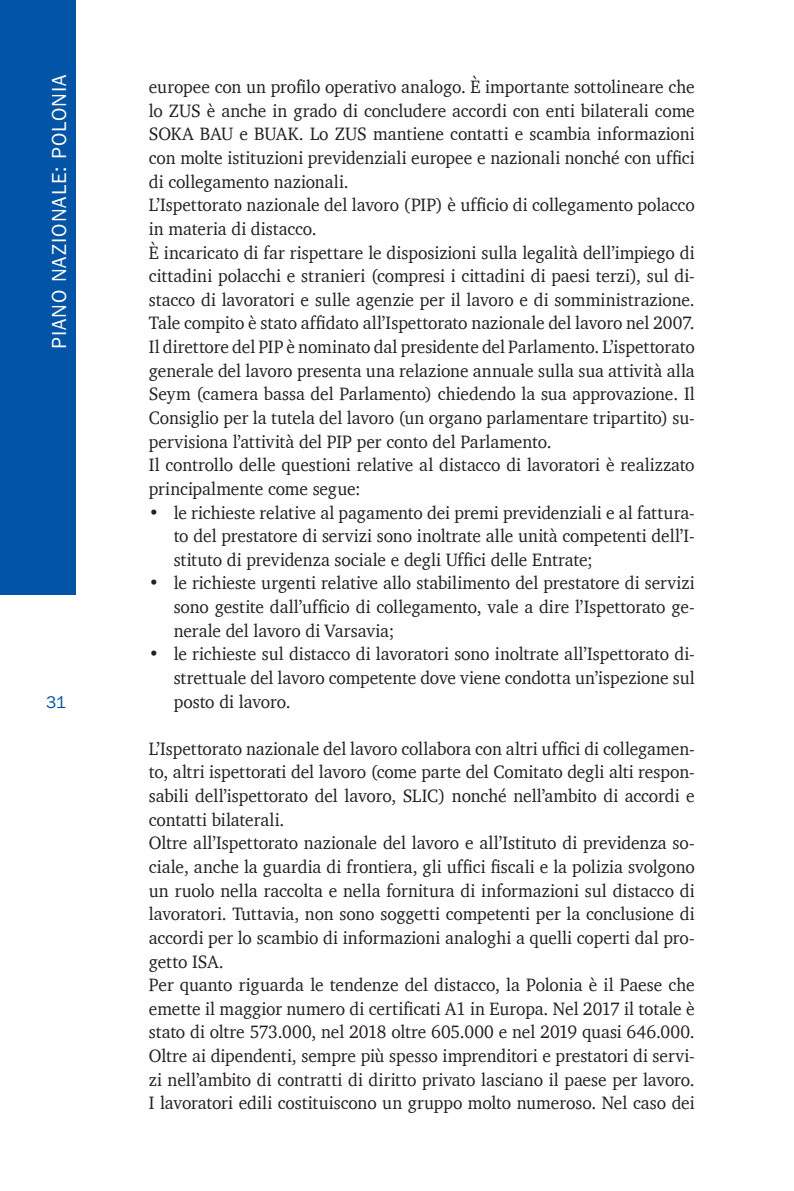
<style>
.page{position:relative;width:794px;height:1191px;background:#fff}
.page>*{position:absolute;margin:0;border:0;box-sizing:border-box;transform-origin:0 0}
.t1{font:21px "Franklin Gothic URW Boo";letter-spacing:.045em;color:#fff}
.t2{font:18.38px/23.6px "Charter";color:#231f20;text-align:justify;scale:.95 1}
.t3{font:17.5px "Franklin Gothic URW Boo";color:#0154a6}
</style>
<div class="page">
<div style="left:0;top:0;width:76px;height:594px;background:#0154a6"></div>
<p class="t1" style="left:46px;top:349px;width:276px;rotate:-90deg">PIANO NAZIONALE: POLONIA</p>
<p class="t3" style="left:46px;top:691px;width:22px">31</p>
<p class="t2" style="left:149px;top:75px;width:576px;text-align:left">europee con un profilo operativo analogo. È importante sottolineare che lo ZUS è anche in grado di concludere accordi con enti bilaterali come SOKA BAU e BUAK. Lo ZUS mantiene contatti e scambia informazioni con molte istituzioni previdenziali europee e nazionali nonché con uffici di collegamento nazionali.<br>L’Ispettorato nazionale del lavoro (PIP) è ufficio di collegamento polacco in materia di distacco.<br>È incaricato di far rispettare le disposizioni sulla legalità dell’impiego di cittadini polacchi e stranieri (compresi i cittadini di paesi terzi), sul di&shy;stacco di lavoratori e sulle agenzie per il lavoro e di somministrazione.<br>Tale compito è stato affidato all’Ispettorato nazionale del lavoro nel 2007.<br>Il direttore del PIP è nominato dal presidente del Parlamento. L’ispettorato generale del lavoro presenta una relazione annuale sulla sua attività alla Seym (camera bassa del Parlamento) chiedendo la sua approvazione. Il Consiglio per la tutela del lavoro (un organo parlamentare tripartito) su&shy;pervisiona l’attività del PIP per conto del Parlamento.<br>Il controllo delle questioni relative al distacco di lavoratori è realizzato principalmente come segue:</p>
<p class="t2" style="left:174px;top:500px;width:550px;text-indent:-25px">• le richieste relative al pagamento dei premi previdenziali e al fattura&shy;to del prestatore di servizi sono inoltrate alle unità competenti dell’I&shy;stituto di previdenza sociale e degli Uffici delle Entrate;</p>
<p class="t2" style="left:174px;top:571px;width:550px;text-indent:-25px">• le richieste urgenti relative allo stabilimento del prestatore di servizi sono gestite dall’ufficio di collegamento, vale a dire l’Ispettorato ge&shy;nerale del lavoro di Varsavia;</p>
<p class="t2" style="left:174px;top:642px;width:550px;text-indent:-25px">• le richieste sul distacco di lavoratori sono inoltrate all’Ispettorato di&shy;strettuale del lavoro competente dove viene condotta un’ispezione sul posto di lavoro.</p>
<p class="t2" style="left:149px;top:736px;width:576px;text-align:left">L’Ispettorato nazionale del lavoro collabora con altri uffici di collegamen&shy;to, altri ispettorati del lavoro (come parte del Comitato degli alti respon&shy;sabili dell’ispettorato del lavoro, SLIC) nonché nell’ambito di accordi e contatti bilaterali.<br>Oltre all’Ispettorato nazionale del lavoro e all’Istituto di previdenza so&shy;ciale, anche la guardia di frontiera, gli uffici fiscali e la polizia svolgono un ruolo nella raccolta e nella fornitura di informazioni sul distacco di lavoratori. Tuttavia, non sono soggetti competenti per la conclusione di accordi per lo scambio di informazioni analoghi a quelli coperti dal pro&shy;getto ISA.<br>Per quanto riguarda le tendenze del distacco, la Polonia è il Paese che emette il maggior numero di certificati A1 in Europa. Nel 2017 il totale è stato di oltre 573.000, nel 2018 oltre 605.000 e nel 2019 quasi 646.000.<br>Oltre ai dipendenti, sempre più spesso imprenditori e prestatori di servi&shy;zi nell’ambito di contratti di diritto privato lasciano il paese per lavoro.<br>I lavoratori edili costituiscono un gruppo molto numeroso. Nel caso dei</p>
</div>
